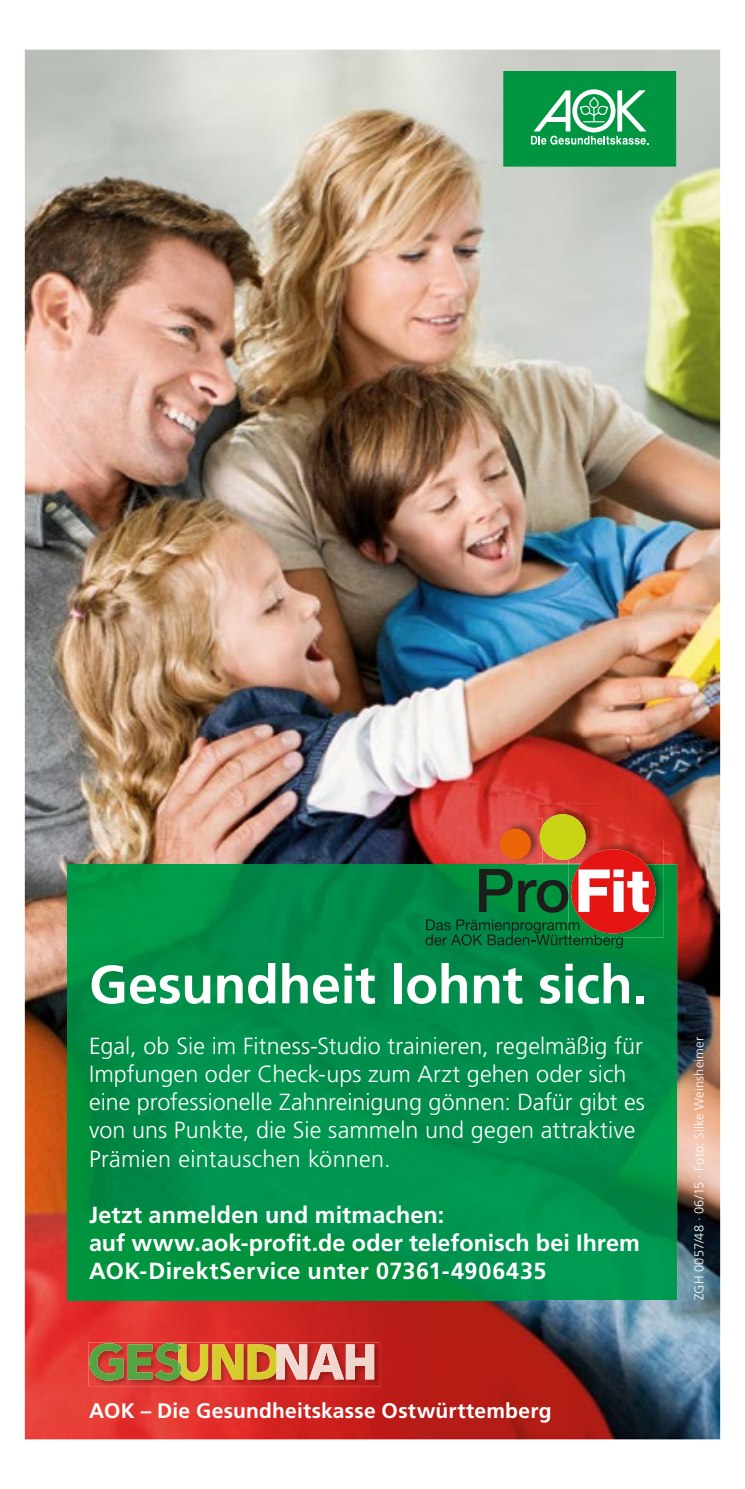
<style>
.page{position:relative;width:745px;height:1489px;background:#fff}
.page>*{position:absolute;margin:0;border:0;box-sizing:border-box;transform-origin:0 0}
.t1{font:700 53.75px "Frutiger LT";letter-spacing:-.005em;color:#fff}
.t2{font:300 23.25px/28px "Frutiger LT";color:#fff}
.t3{font:700 23.25px/28px "Frutiger LT";letter-spacing:.005em;color:#fff}
.t4{font:700 21px "Frutiger LT";letter-spacing:.01em;color:#fff}
.t5{font:300 12.75px "Frutiger LT";letter-spacing:.015em;color:#fff}
</style>
<div class="page">
<img style="left:25px;top:50px;width:694px;height:1389px">
<img style="left:68px;top:864px;width:608px;height:435px">
<div style="left:503px;top:72px;width:172px;height:94px;background:#009641"></div>
<div style="left:503px;top:71px;width:172px;height:96px;border:1px solid #009641"></div>
<svg style="left:530px;top:89px;width:118px;height:56px"></svg>
<img style="left:568px;top:839px;width:95px;height:98px">
<div style="left:570px;top:849px;width:85px;height:84px;background:#e41513;border-radius:50%"></div>
<img style="left:536px;top:803px;width:60px;height:60px">
<img style="left:568px;top:839px;width:28px;height:24px">
<img style="left:581px;top:852px;width:15px;height:11px">
<div style="left:539px;top:814px;width:46px;height:45px;background:#c8d413;border-radius:50%"></div>
<img style="left:497px;top:818px;width:45px;height:45px">
<img style="left:539px;top:826px;width:3px;height:21px">
<div style="left:499px;top:828px;width:31px;height:31px;background:#ec6608;border-radius:50%"></div>
<svg style="left:478px;top:868px;width:34px;height:43px"></svg>
<svg style="left:518px;top:879px;width:50px;height:33px;background:#0e5a2d"></svg>
<svg style="left:578px;top:869px;width:70px;height:43px"></svg>
<svg style="left:425px;top:919px;width:197px;height:29px;background:#186a36"></svg>
<img style="left:88px;top:1342px;width:292px;height:43px">
<img style="left:309px;top:1344px;width:65px;height:35px">
<img style="left:247px;top:1344px;width:60px;height:35px">
<img style="left:212px;top:1344px;width:31px;height:35px">
<img style="left:180px;top:1344px;width:28px;height:36px">
<svg style="left:276px;top:1351px;width:2px;height:20px"></svg>
<img style="left:154px;top:1343px;width:26px;height:37px">
<svg style="left:178px;top:1361px;width:4px;height:12px"></svg>
<svg style="left:178px;top:1344px;width:4px;height:6px"></svg>
<img style="left:128px;top:1344px;width:24px;height:35px">
<img style="left:89px;top:1343px;width:34px;height:37px">
<h1 class="t1" style="left:89px;top:952px;width:559px">Gesundheit lohnt sich.</h1>
<p class="t2" style="left:89px;top:1032px;width:557px">Egal, ob Sie im Fitness-Studio trainieren, regelmäßig für Impfungen oder Check-ups zum Arzt gehen oder sich eine professionelle Zahnreinigung gönnen: Dafür gibt es von uns Punkte, die Sie sammeln und gegen attraktive Prämien eintauschen können.</p>
<p class="t3" style="left:89px;top:1200px;width:552px">Jetzt anmelden und mitmachen:<br>auf www.aok-profit.de oder telefonisch bei Ihrem<br>AOK-DirektService unter 07361-4906435</p>
<p class="t4" style="left:89px;top:1397px;width:463px">AOK – Die Gesundheitskasse Ostwürttemberg</p>
<p class="t5" style="left:691px;top:1300px;width:265px;rotate:-90deg">ZGH 0057/48 · 06/15 · Foto: Silke Weinsheimer</p>
</div>
